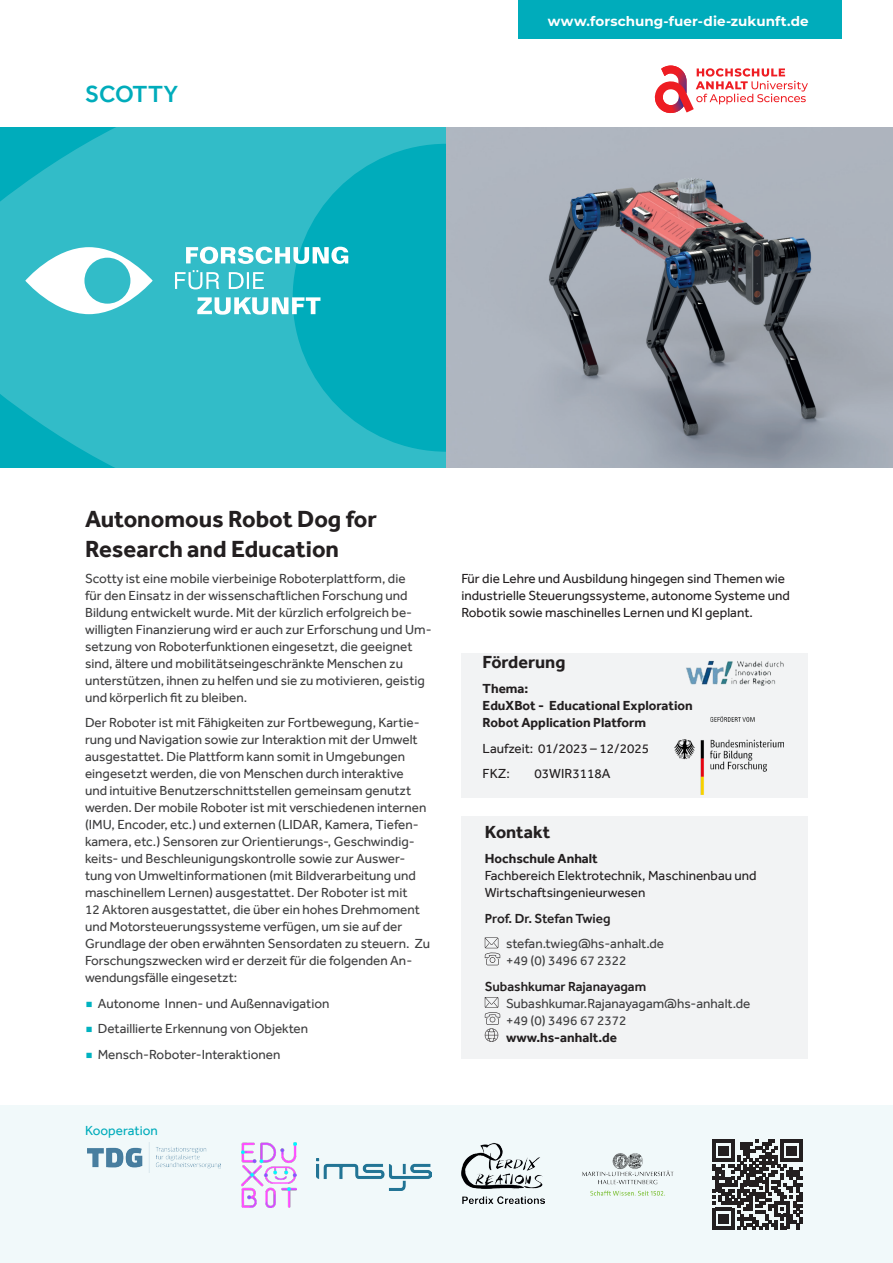
<style>
.page{position:relative;width:893px;height:1263px;background:#fff}
.page>*{position:absolute;margin:0;border:0;box-sizing:border-box;transform-origin:0 0}
.t1{font:700 24px/29.7px "Effra";color:#231f20}
.Headline-TOP{font:500 24px "Effra";color:#00acbb}
.t2{font:700 18px "Effra";color:#231f20}
.t3{font:13.5px/17px "Effra";color:#3e3e3f}
.Fliesstext{font:13.5px/17px "Effra";color:#231f20}
.t4{font:700 13.5px/17px "Effra";color:#231f20}
.t5{font:500 13.5px/25.5px "Effra";color:#231f20;text-align:center}
.t6{font:700 13.5px "Montserrat";letter-spacing:.005em;color:#fff}
.t7{font:13.5px "Effra";color:#00acbb}
.s1{font-family:"Montserrat";font-weight:700;color:#00b2c0}
.s2{font-weight:700}
.s3{font-weight:500;color:#231f20}
.s4{font-weight:400;color:#3e3e3f}
.s5{font-weight:700;color:#231f20}
</style>
<div class="page">
<div style="left:0;top:1106px;width:893px;height:157px;background:#f1f9fa"></div>
<div style="left:518px;top:0;width:323px;height:38px;background:#00acbb"></div>
<svg style="left:654px;top:66px;width:154px;height:47px"></svg>
<svg style="left:0;top:128px;width:446px;height:340px;background:#22b6c3"></svg>
<svg style="left:25px;top:247px;width:323px;height:68px"></svg>
<svg style="left:713px;top:1140px;width:89px;height:89px"></svg>
<img style="left:446px;top:128px;width:447px;height:340px">
<div style="left:461px;top:816px;width:347px;height:243px;background:#f2f3f4"></div>
<svg style="left:485px;top:937px;width:15px;height:28px"></svg>
<svg style="left:485px;top:997px;width:15px;height:45px"></svg>
<img style="left:88px;top:1142px;width:133px;height:30px">
<div style="left:461px;top:653px;width:347px;height:144px;background:#f2f3f4"></div>
<img style="left:674px;top:716px;width:109px;height:78px">
<img style="left:686px;top:661px;width:97px;height:24px">
<img style="left:242px;top:1142px;width:55px;height:65px">
<img style="left:317px;top:1158px;width:114px;height:32px">
<img style="left:461px;top:1143px;width:84px;height:61px">
<img style="left:582px;top:1153px;width:92px;height:43px">
<p class="Headline-TOP" style="left:85px;top:80px;width:95px">SCOTTY</p>
<p class="t6" style="left:548px;top:11px;width:263px">www.forschung-fuer-die-zukunft.de</p>
<h1 class="t1" style="left:85px;top:504px;width:293px">Autonomous Robot Dog for<br>Research and Education</h1>
<h1 class="t3" style="left:85px;top:569px;width:348px">Scotty ist eine mobile vierbeinige Roboterplattform, die<br>für den Einsatz in der wissenschaftlichen Forschung und Bildung entwickelt wurde. Mit der kürzlich erfolgreich be&shy;willigten Finanzierung wird er auch zur Erforschung und Um&shy;setzung von Roboterfunktionen eingesetzt, die geeignet sind, ältere und mobilitätseingeschränkte Menschen zu unterstützen, ihnen zu helfen und sie zu motivieren, geistig und körperlich fit zu bleiben.</h1>
<h1 class="t3" style="left:85px;top:714px;width:346px">Der Roboter ist mit Fähigkeiten zur Fortbewegung, Kartie&shy;rung und Navigation sowie zur Interaktion mit der Umwelt ausgestattet. Die Plattform kann somit in Umgebungen eingesetzt werden, die von Menschen durch interaktive<br>und intuitive Benutzerschnittstellen gemeinsam genutzt werden. Der mobile Roboter ist mit verschiedenen internen (IMU, Encoder, etc.) und externen (LIDAR, Kamera, Tiefen&shy;kamera, etc.) Sensoren zur Orientierungs-, Geschwindig&shy;keits- und Beschleunigungskontrolle sowie zur Auswer&shy;tung von Umweltinformationen (mit Bildverarbeitung und maschinellem Lernen) ausgestattet. Der Roboter ist mit<br>12 Aktoren ausgestattet, die über ein hohes Drehmoment und Motorsteuerungssysteme verfügen, um sie auf der Grundlage der oben erwähnten Sensordaten zu steuern. Zu Forschungszwecken wird er derzeit für die folgenden An&shy;wendungsfälle eingesetzt:</h1>
<p class="t3" style="left:85px;top:995px;width:246px"><span class="s1">■</span> Autonome Innen- und Außennavigation</p>
<p class="t3" style="left:85px;top:1020px;width:225px"><span class="s1">■</span> Detaillierte Erkennung von Objekten</p>
<p class="t3" style="left:85px;top:1046px;width:197px"><span class="s1">■</span> Mensch-Roboter-Interaktionen</p>
<p class="t7" style="left:85px;top:1123px;width:74px">Kooperation</p>
<p class="Fliesstext" style="left:461px;top:569px;width:330px">Für die Lehre und Ausbildung hingegen sind Themen wie industrielle Steuerungssysteme, autonome Systeme und<br>Robotik sowie maschinelles Lernen und KI geplant.</p>
<p class="t2" style="left:483px;top:651px;width:84px">Förderung</p>
<p class="t4" style="left:483px;top:680px;width:212px">Thema:<br>EduXBot - Educational Exploration<br>Robot Application Platform</p>
<p class="Fliesstext" style="left:483px;top:735px;width:168px;line-height:25.5px">Laufzeit: 01/2023 – 12/2025<br>FKZ:</p>
<p class="Fliesstext" style="left:534px;top:765px;width:78px">03WIR3118A</p>
<p class="t2" style="left:485px;top:821px;width:67px">Kontakt</p>
<p class="Fliesstext" style="left:485px;top:850px;width:273px"><span class="s2">Hochschule Anhalt<br></span>Fachbereich Elektrotechnik, Maschinenbau und<br>Wirtschaftsingenieurwesen</p>
<p class="t3" style="left:506px;top:905px;width:160px;line-height:25.5px;text-indent:-21px"><span class="s3">Prof. Dr. Stefan Twieg </span>stefan.twieg@hs-anhalt.de</p>
<p class="t5" style="left:485px;top:948px;width:163px"><span class="s4">+49 (0) 3496 67 2322<br></span>Subashkumar Rajanayagam</p>
<p class="t3" style="left:506px;top:995px;width:246px">Subashkumar.Rajanayagam@hs-anhalt.de +49 (0) 3496 67 2372<br><span class="s5">www.hs-anhalt.de</span></p>
</div>
